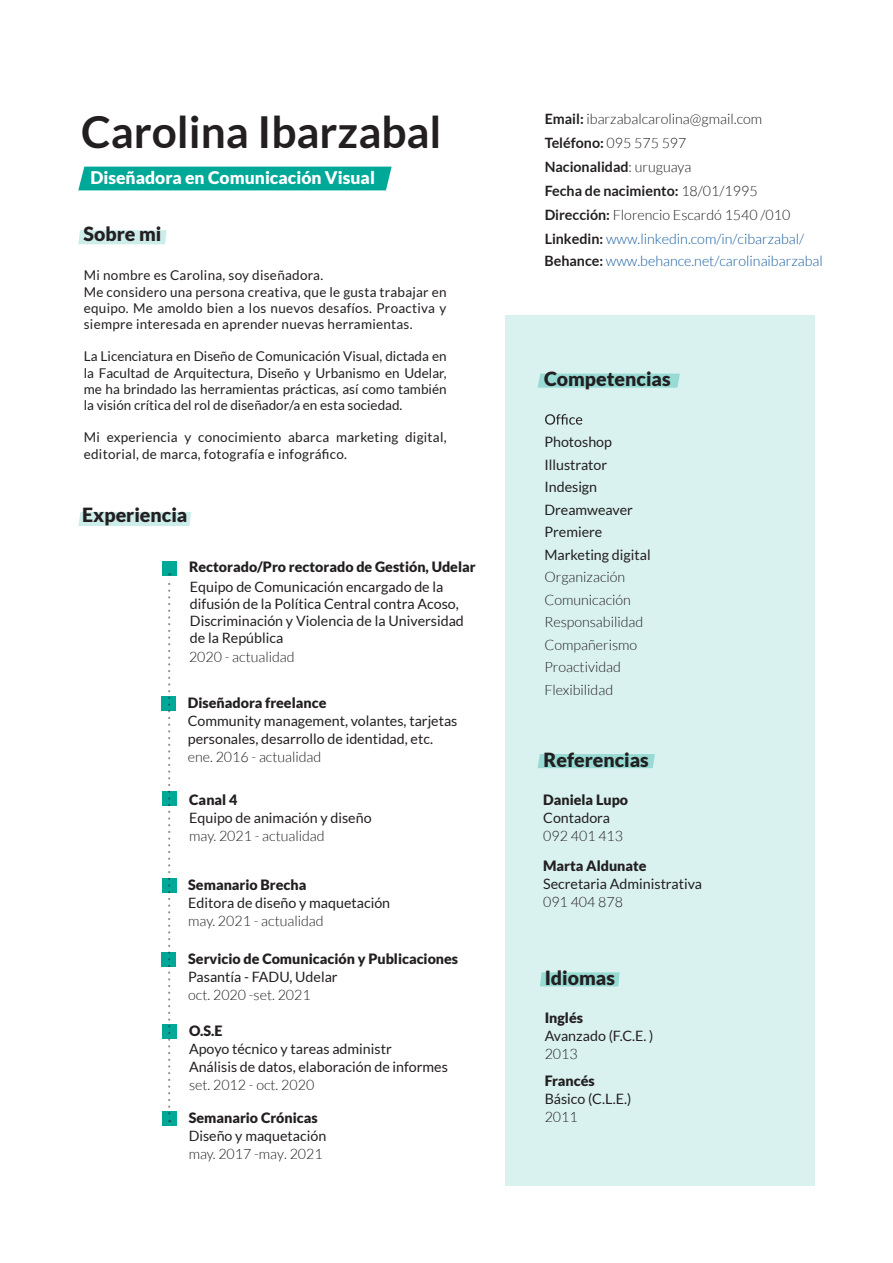
<style>
.page{position:relative;width:893px;height:1263px;background:#fff}
.page>*{position:absolute;margin:0;border:0;box-sizing:border-box;transform-origin:0 0}
.t1{font:700 44.1px "Lato";color:#231f20}
.t2{font:900 19.5px "Lato";color:#231f20}
.t3{font:900 17.4px "Lato";color:#fff}
.t4{font:14.25px/22.5px "Lato";color:#231f20}
.t5{font:300 14.25px/24px "Lato";color:#231f20}
.t6{font:900 14.25px "Lato";color:#231f20}
.t7{font:300 14.25px "Lato";color:#175d9e}
.t8{font:13.5px/16.2px "Lato";letter-spacing:.02em;color:#231f20}
.s1{font-weight:700}
.s2{color:#175d9e}
.s3{font-weight:700;color:#231f20}
</style>
<div class="page">
<div style="left:506px;top:315px;width:309px;height:871px;background:#d9f2ef"></div>
<div style="left:78px;top:167px;width:314px;height:23px;background:#00a898"></div>
<svg style="left:78px;top:230px;width:89px;height:14px"></svg>
<svg style="left:537px;top:374px;width:143px;height:14px"></svg>
<svg style="left:540px;top:972px;width:80px;height:14px"></svg>
<div style="left:537px;top:754px;width:118px;height:14px;background:#98dbd5"></div>
<div style="left:78px;top:512px;width:113px;height:14px;background:#cdedea"></div>
<svg style="left:545px;top:414px;width:37px;height:11px"></svg>
<div style="left:162px;top:791px;width:14px;height:14px;background:#00a898"></div>
<div style="left:161px;top:696px;width:15px;height:14px;background:#00a898"></div>
<div style="left:163px;top:561px;width:14px;height:14px;background:#00a898"></div>
<div style="left:162px;top:878px;width:14px;height:14px;background:#00a898"></div>
<div style="left:161px;top:952px;width:15px;height:15px;background:#00a898"></div>
<div style="left:162px;top:1024px;width:15px;height:15px;background:#00a898"></div>
<div style="left:162px;top:1112px;width:15px;height:14px;background:#00a898"></div>
<svg style="left:168px;top:584px;width:2px;height:538px"></svg>
<h1 class="t1" style="left:81px;top:107px;width:362px">Carolina Ibarzabal</h1>
<p class="t3" style="left:90px;top:168px;width:286px">Diseñadora en Comunicación Visual</p>
<h2 class="t2" style="left:84px;top:223px;width:79px">Sobre mi</h2>
<p class="t5" style="left:545px;top:107px;width:261px"><span class="s1">Email:</span> ibarzabalcarolina@gmail.com <span class="s1">Teléfono:</span> 095 575 597<br><span class="s1">Nacionalidad</span>: uruguaya<br><span class="s1">Fecha de nacimiento:</span> 18/01/1995<br><span class="s1">Dirección:</span> Florencio Escardó 1540 /010<br><span class="s1">Linkedin:</span> <span class="s2">www.linkedin.com/in/cibarzabal/</span></p>
<p class="t7" style="left:544px;top:254px;width:280px"><span class="s3">Behance:</span> www.behance.net/carolinaibarzabal</p>
<p class="t8" style="left:84px;top:267px;width:364px">Mi nombre es Carolina, soy diseñadora.<br>Me considero una persona creativa, que le gusta trabajar en equipo. Me amoldo bien a los nuevos desafíos. Proactiva y siempre interesada en aprender nuevas herramientas.</p>
<p class="t8" style="left:84px;top:348px;width:364px;text-align:justify">La Licenciatura en Diseño de Comunicación Visual, dictada en la Facultad de Arquitectura, Diseño y Urbanismo en Udelar, me ha brindado las herramientas prácticas, así como también la visión crítica del rol de diseñador/a en esta sociedad.</p>
<p class="t8" style="left:84px;top:429px;width:364px">Mi experiencia y conocimiento abarca marketing digital, editorial, de marca, fotografía e infográfico.</p>
<p class="t4" style="left:544px;top:431px;width:108px">Photoshop<br>Illustrator<br>Indesign<br>Dreamweaver<br>Premiere<br>Marketing digital</p>
<p class="t5" style="left:544px;top:566px;width:100px;line-height:22.5px">Organización<br>Comunicación<br>Responsabilidad<br>Compañerismo<br>Proactividad<br>Flexibilidad</p>
<h2 class="t2" style="left:544px;top:367px;width:128px">Competencias</h2>
<h2 class="t2" style="left:82px;top:504px;width:107px">Experiencia</h2>
<p class="t6" style="left:189px;top:558px;width:288px">Rectorado/Pro rectorado de Gestión, Udelar</p>
<p class="t4" style="left:190px;top:578px;width:275px;line-height:17.1px">Equipo de Comunicación encargado de la difusión de la Política Central contra Acoso, Discriminación y Violencia de la Universidad de la República</p>
<p class="t5" style="left:189px;top:644px;width:107px">2020 - actualidad</p>
<p class="t6" style="left:188px;top:694px;width:140px">Diseñadora freelance</p>
<p class="t4" style="left:188px;top:711px;width:271px;line-height:18px">Community management, volantes, tarjetas personales, desarrollo de identidad, etc.</p>
<p class="t5" style="left:188px;top:744px;width:135px">ene. 2016 - actualidad</p>
<p class="t6" style="left:189px;top:791px;width:50px">Canal 4</p>
<p class="t4" style="left:189px;top:807px;width:184px">Equipo de animación y diseño</p>
<p class="t5" style="left:189px;top:824px;width:137px">may. 2021 - actualidad</p>
<p class="t6" style="left:188px;top:876px;width:120px">Semanario Brecha</p>
<p class="t4" style="left:188px;top:891px;width:203px">Editora de diseño y maquetación</p>
<p class="t5" style="left:188px;top:908px;width:137px">may. 2021 - actualidad</p>
<p class="t6" style="left:188px;top:950px;width:271px">Servicio de Comunicación y Publicaciones</p>
<p class="t4" style="left:188px;top:965px;width:151px">Pasantía - FADU, Udelar</p>
<p class="t5" style="left:188px;top:983px;width:124px">oct. 2020 -set. 2021</p>
<p class="t6" style="left:189px;top:1022px;width:35px">O.S.E</p>
<p class="t4" style="left:189px;top:1040px;width:260px;line-height:18px">Apoyo técnico y tareas administr<br>Análisis de datos, elaboración de informes</p>
<p class="t5" style="left:189px;top:1073px;width:127px">set. 2012 - oct. 2020</p>
<p class="t6" style="left:189px;top:1109px;width:131px">Semanario Crónicas</p>
<p class="t4" style="left:189px;top:1124px;width:139px">Diseño y maquetación</p>
<p class="t5" style="left:189px;top:1142px;width:136px">may. 2017 -may. 2021</p>
<h2 class="t2" style="left:543px;top:748px;width:107px">Referencias</h2>
<p class="t6" style="left:543px;top:791px;width:86px">Daniela Lupo</p>
<p class="t4" style="left:543px;top:807px;width:68px">Contadora</p>
<p class="t5" style="left:543px;top:824px;width:81px">092 401 413</p>
<p class="t6" style="left:543px;top:857px;width:105px">Marta Aldunate</p>
<p class="t4" style="left:543px;top:872px;width:161px">Secretaria Administrativa</p>
<p class="t5" style="left:543px;top:890px;width:81px">091 404 878</p>
<h2 class="t2" style="left:545px;top:966px;width:72px">Idiomas</h2>
<p class="t6" style="left:545px;top:1009px;width:40px">Inglés</p>
<p class="t4" style="left:545px;top:1024px;width:110px">Avanzado (F.C.E. )</p>
<p class="t5" style="left:545px;top:1042px;width:35px">2013</p>
<p class="t6" style="left:545px;top:1072px;width:52px">Francés</p>
<p class="t4" style="left:545px;top:1087px;width:88px">Básico (C.L.E.)</p>
<p class="t5" style="left:545px;top:1105px;width:35px">2011</p>
</div>
